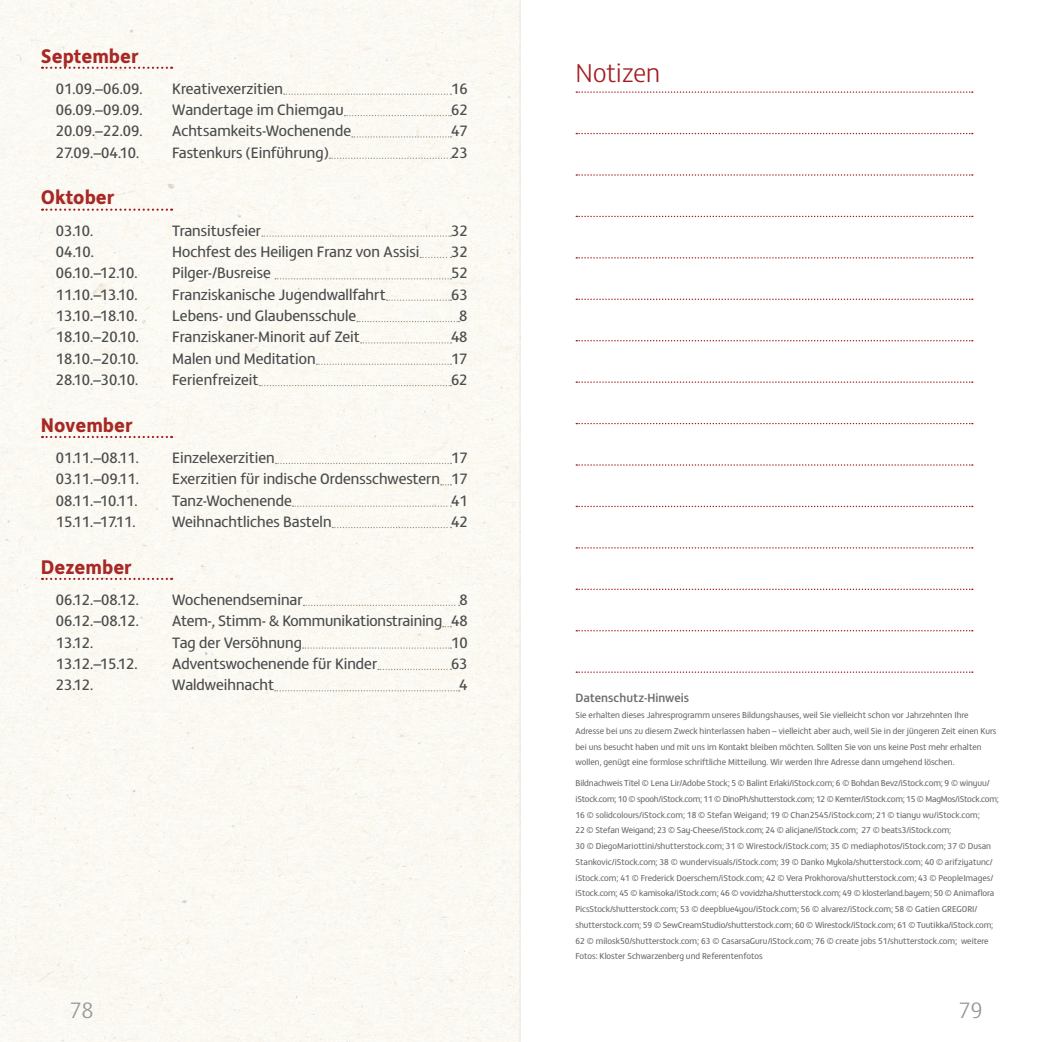
<style>
.page{position:relative;width:1042px;height:1042px;background:#fff}
.page>*{position:absolute;margin:0;border:0;box-sizing:border-box;transform-origin:0 0}
.t1{font:300 26.25px "FS Matthew";color:#a31c20}
.t2{font:300 22.75px "FS Matthew";color:#939598}
.t3{font:700 21px "Depot New";color:#a72824}
.t4{font:15.4px "FS Matthew";color:#4b4c4d}
.t5{font:500 12.25px "FS Matthew";color:#6c6d70}
.t6{font:8.75px/15.8px "FS Matthew";color:#6c6d70}
</style>
<div class="page">
<div style="left:0;top:0;width:521px;height:1042px;background:#fbf9f3"></div>
<svg style="left:42px;top:67px;width:130px;height:2px"></svg>
<svg style="left:284px;top:94px;width:167px;height:1px"></svg>
<svg style="left:344px;top:115px;width:107px;height:1px"></svg>
<svg style="left:352px;top:136px;width:99px;height:2px"></svg>
<svg style="left:329px;top:158px;width:122px;height:1px"></svg>
<svg style="left:42px;top:209px;width:130px;height:2px"></svg>
<svg style="left:262px;top:235px;width:189px;height:2px"></svg>
<svg style="left:420px;top:257px;width:31px;height:1px"></svg>
<svg style="left:275px;top:278px;width:176px;height:1px"></svg>
<svg style="left:386px;top:299px;width:65px;height:2px"></svg>
<svg style="left:357px;top:321px;width:103px;height:1px"></svg>
<svg style="left:361px;top:342px;width:90px;height:1px"></svg>
<svg style="left:316px;top:364px;width:135px;height:1px"></svg>
<svg style="left:259px;top:385px;width:192px;height:1px"></svg>
<svg style="left:42px;top:436px;width:130px;height:2px"></svg>
<svg style="left:275px;top:463px;width:176px;height:1px"></svg>
<svg style="left:292px;top:505px;width:159px;height:2px"></svg>
<svg style="left:332px;top:527px;width:119px;height:1px"></svg>
<svg style="left:42px;top:578px;width:130px;height:2px"></svg>
<svg style="left:303px;top:605px;width:157px;height:1px"></svg>
<svg style="left:303px;top:647px;width:148px;height:2px"></svg>
<svg style="left:378px;top:669px;width:73px;height:1px"></svg>
<svg style="left:275px;top:690px;width:185px;height:1px"></svg>
<svg style="left:576px;top:91px;width:397px;height:2px"></svg>
<svg style="left:576px;top:133px;width:397px;height:1px"></svg>
<svg style="left:576px;top:174px;width:397px;height:2px"></svg>
<svg style="left:576px;top:216px;width:397px;height:1px"></svg>
<svg style="left:576px;top:257px;width:397px;height:1px"></svg>
<svg style="left:576px;top:299px;width:397px;height:1px"></svg>
<svg style="left:576px;top:340px;width:397px;height:1px"></svg>
<svg style="left:576px;top:381px;width:397px;height:2px"></svg>
<svg style="left:576px;top:423px;width:397px;height:1px"></svg>
<svg style="left:576px;top:464px;width:397px;height:2px"></svg>
<svg style="left:576px;top:506px;width:397px;height:1px"></svg>
<svg style="left:576px;top:547px;width:397px;height:1px"></svg>
<svg style="left:576px;top:588px;width:397px;height:2px"></svg>
<svg style="left:576px;top:630px;width:397px;height:1px"></svg>
<svg style="left:576px;top:671px;width:397px;height:2px"></svg>
<h3 class="t3" style="left:41px;top:42px;width:99px">September</h3>
<h3 class="t4" style="left:56px;top:77px;width:88px">01.09.–06.09.</h3>
<h3 class="t4" style="left:172px;top:77px;width:112px">Kreativexerzitien</h3>
<h3 class="t4" style="left:451px;top:77px;width:18px">16</h3>
<h3 class="t4" style="left:56px;top:98px;width:88px">06.09.–09.09.</h3>
<h3 class="t4" style="left:172px;top:98px;width:173px">Wandertage im Chiemgau</h3>
<h3 class="t4" style="left:451px;top:98px;width:18px">62</h3>
<h3 class="t4" style="left:56px;top:120px;width:88px">20.09.–22.09.</h3>
<h3 class="t4" style="left:172px;top:120px;width:180px">Achtsamkeits-Wochenende</h3>
<h3 class="t4" style="left:451px;top:120px;width:18px">47</h3>
<h3 class="t4" style="left:56px;top:141px;width:85px">27.09.–04.10.</h3>
<h3 class="t4" style="left:172px;top:141px;width:158px">Fastenkurs (Einführung)</h3>
<h3 class="t4" style="left:451px;top:141px;width:18px">23</h3>
<h3 class="t3" style="left:41px;top:184px;width:75px">Oktober</h3>
<h3 class="t4" style="left:56px;top:219px;width:39px">03.10.</h3>
<h3 class="t4" style="left:172px;top:219px;width:91px">Transitusfeier</h3>
<h3 class="t4" style="left:451px;top:219px;width:18px">32</h3>
<h3 class="t4" style="left:56px;top:240px;width:40px">04.10.</h3>
<h3 class="t4" style="left:172px;top:240px;width:249px">Hochfest des Heiligen Franz von Assisi</h3>
<h3 class="t4" style="left:451px;top:240px;width:18px">32</h3>
<h3 class="t4" style="left:56px;top:262px;width:83px">06.10.–12.10.</h3>
<h3 class="t4" style="left:172px;top:262px;width:100px">Pilger-/Busreise</h3>
<h3 class="t4" style="left:451px;top:262px;width:18px">52</h3>
<h3 class="t4" style="left:56px;top:283px;width:83px">11.10.–13.10.</h3>
<h3 class="t4" style="left:172px;top:283px;width:215px">Franziskanische Jugendwallfahrt</h3>
<h3 class="t4" style="left:451px;top:283px;width:18px">63</h3>
<h3 class="t4" style="left:56px;top:304px;width:83px">13.10.–18.10.</h3>
<h3 class="t4" style="left:172px;top:304px;width:186px">Lebens- und Glaubensschule</h3>
<h3 class="t4" style="left:459px;top:304px;width:10px">8</h3>
<h3 class="t4" style="left:56px;top:326px;width:85px">18.10.–20.10.</h3>
<h3 class="t4" style="left:172px;top:326px;width:189px">Franziskaner-Minorit auf Zeit</h3>
<h3 class="t4" style="left:451px;top:326px;width:18px">48</h3>
<h3 class="t4" style="left:56px;top:347px;width:85px">18.10.–20.10.</h3>
<h3 class="t4" style="left:172px;top:347px;width:145px">Malen und Meditation</h3>
<h3 class="t4" style="left:451px;top:347px;width:18px">17</h3>
<h3 class="t4" style="left:56px;top:368px;width:84px">28.10.–30.10.</h3>
<h3 class="t4" style="left:172px;top:368px;width:88px">Ferienfreizeit</h3>
<h3 class="t4" style="left:451px;top:368px;width:18px">62</h3>
<h3 class="t3" style="left:41px;top:411px;width:93px">November</h3>
<h3 class="t4" style="left:56px;top:446px;width:85px">01.11.–08.11.</h3>
<h3 class="t4" style="left:172px;top:446px;width:104px">Einzelexerzitien</h3>
<h3 class="t4" style="left:451px;top:446px;width:18px">17</h3>
<h3 class="t4" style="left:56px;top:468px;width:85px">03.11.–09.11.</h3>
<h3 class="t4" style="left:172px;top:468px;width:297px">Exerzitien für indische Ordensschwestern 17</h3>
<h3 class="t4" style="left:56px;top:489px;width:83px">08.11.–10.11.</h3>
<h3 class="t4" style="left:172px;top:489px;width:121px">Tanz-Wochenende</h3>
<h3 class="t4" style="left:451px;top:489px;width:18px">41</h3>
<h3 class="t4" style="left:56px;top:510px;width:81px">15.11.–17.11.</h3>
<h3 class="t4" style="left:172px;top:510px;width:161px">Weihnachtliches Basteln</h3>
<h3 class="t4" style="left:451px;top:510px;width:18px">42</h3>
<h3 class="t3" style="left:41px;top:553px;width:92px">Dezember</h3>
<h3 class="t4" style="left:56px;top:588px;width:85px">06.12.–08.12.</h3>
<h3 class="t4" style="left:172px;top:588px;width:132px">Wochenendseminar</h3>
<h3 class="t4" style="left:459px;top:588px;width:10px">8</h3>
<h3 class="t4" style="left:56px;top:609px;width:85px">06.12.–08.12.</h3>
<h3 class="t4" style="left:172px;top:609px;width:297px">Atem-, Stimm- &amp; Kommunikationstraining 48</h3>
<h3 class="t4" style="left:56px;top:631px;width:39px">13.12.</h3>
<h3 class="t4" style="left:172px;top:631px;width:131px">Tag der Versöhnung</h3>
<h3 class="t4" style="left:451px;top:631px;width:18px">10</h3>
<h3 class="t4" style="left:56px;top:652px;width:83px">13.12.–15.12.</h3>
<h3 class="t4" style="left:172px;top:652px;width:207px">Adventswochenende für Kinder</h3>
<h3 class="t4" style="left:451px;top:652px;width:18px">63</h3>
<h3 class="t4" style="left:56px;top:673px;width:39px">23.12.</h3>
<h3 class="t4" style="left:172px;top:673px;width:103px">Waldweihnacht</h3>
<h3 class="t4" style="left:459px;top:673px;width:10px">4</h3>
<h1 class="t1" style="left:575px;top:54px;width:86px">Notizen</h1>
<h3 class="t5" style="left:575px;top:688px;width:115px">Datenschutz-Hinweis</h3>
<p class="t6" style="left:575px;top:706px;width:422px">Sie erhalten dieses Jahresprogramm unseres Bildungshauses, weil Sie vielleicht schon vor Jahrzehnten Ihre Adresse bei uns zu diesem Zweck hinterlassen haben – vielleicht aber auch, weil Sie in der jüngeren Zeit einen Kurs bei uns besucht haben und mit uns im Kontakt bleiben möchten. Sollten Sie von uns keine Post mehr erhalten wollen, genügt eine formlose schriftliche Mitteilung. Wir werden Ihre Adresse dann umgehend löschen.</p>
<p class="t6" style="left:575px;top:774px;width:425px">Bildnachweis Titel © Lena Lir/Adobe Stock; 5 © Balint Erlaki/iStock.com; 6 © Bohdan Bevz/iStock.com; 9 © winyuu/ iStock.com; 10 © spooh/iStock.com; 11 © DinoPh/shutterstock.com; 12 © Kemter/iStock.com; 15 © MagMos/iStock.com; 16 © solidcolours/iStock.com; 18 © Stefan Weigand; 19 © Chan2545/iStock.com; 21 © tianyu wu/iStock.com;<br>22 © Stefan Weigand; 23 © Say-Cheese/iStock.com; 24 © alicjane/iStock.com; 27 © beats3/iStock.com;<br>30 © DiegoMariottini/shutterstock.com; 31 © Wirestock/iStock.com; 35 © mediaphotos/iStock.com; 37 © Dusan Stankovic/iStock.com; 38 © wundervisuals/iStock.com; 39 © Danko Mykola/shutterstock.com; 40 © arifziyatunc/ iStock.com; 41 © Frederick Doerschem/iStock.com; 42 © Vera Prokhorova/shutterstock.com; 43 © PeopleImages/ iStock.com; 45 © kamisoka/iStock.com; 46 © vovidzha/shutterstock.com; 49 © klosterland.bayern; 50 © Animaflora PicsStock/shutterstock.com; 53 © deepblue4you/iStock.com; 56 © alvarez/iStock.com; 58 © Gatien GREGORI/ shutterstock.com; 59 © SewCreamStudio/shutterstock.com; 60 © Wirestock/iStock.com; 61 © Tuutikka/iStock.com; 62 © milosk50/shutterstock.com; 63 © CasarsaGuru/iStock.com; 76 © create jobs 51/shutterstock.com; weitere Fotos: Kloster Schwarzenberg und Referentenfotos</p>
<h2 class="t2" style="left:69px;top:994px;width:26px">78</h2>
<h2 class="t2" style="left:958px;top:994px;width:26px">79</h2>
</div>
